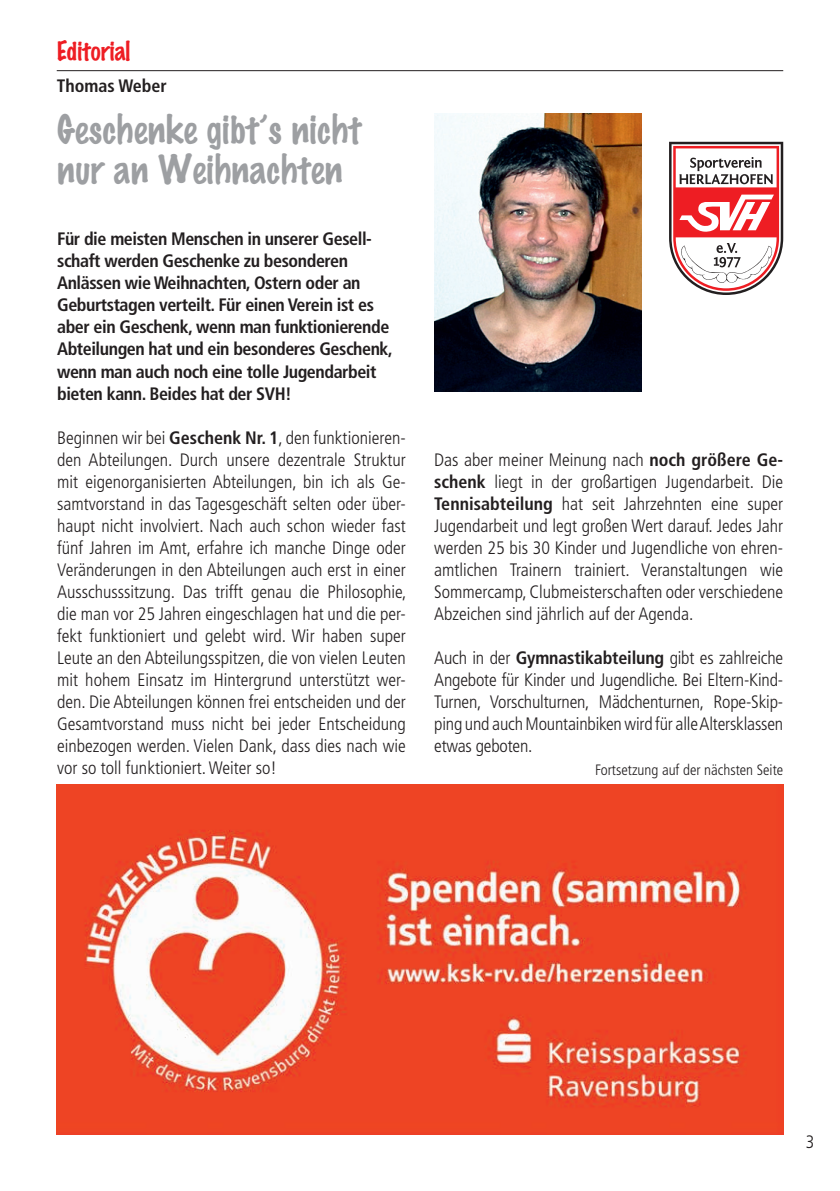
<style>
.page{position:relative;width:840px;height:1191px;background:#fff}
.page>*{position:absolute;margin:0;border:0;box-sizing:border-box;transform-origin:0 0}
.t1{font:100 36px/40px "Marker Felt";letter-spacing:.01em;color:#9d9fa2}
.t2{font:100 24px "Marker Felt";color:#ee1d23}
.t3{font:300 condensed 18px/22px "Frutiger LT Std";color:#231f20;text-align:justify}
.t4{font:700 condensed 18px/22px "Frutiger LT Std";letter-spacing:-.025em;color:#231f20}
.t5{font:700 condensed 18px "Frutiger LT Std";color:#231f20}
.t6{font:300 condensed 15px "Frutiger LT Std";color:#231f20}
.s1{font-weight:700}
</style>
<div class="page">
<img style="left:57px;top:785px;width:725px;height:349px">
<hr style="left:57px;top:70px;width:725px;height:1px;background:#231f20">
<svg style="left:669px;top:142px;width:113px;height:153px"></svg>
<img style="left:434px;top:113px;width:206px;height:279px">
<h2 class="t2" style="left:57px;top:39px;width:75px">Editorial</h2>
<p class="t5" style="left:57px;top:76px;width:111px">Thomas Weber</p>
<h1 class="t1" style="left:57px;top:111px;width:305px">Geschenke gibt’s nicht nur an Weihnachten</h1>
<p class="t4" style="left:57px;top:228px;width:337px">Für die meisten Menschen in unserer Gesell&shy;schaft werden Geschenke zu besonderen Anlässen wie Weihnachten, Ostern oder an Geburtstagen verteilt. Für einen Verein ist es aber ein Geschenk, wenn man funktionierende Abteilungen hat und ein besonderes Geschenk, wenn man auch noch eine tolle Jugendarbeit bieten kann. Beides hat der SVH!</p>
<p class="t3" style="left:57px;top:426px;width:350px">Beginnen wir bei <span class="s1">Geschenk Nr. 1</span>, den funktionieren&shy;den Abteilungen. Durch unsere dezentrale Struktur mit eigenorganisierten Abteilungen, bin ich als Ge&shy;samtvorstand in das Tagesgeschäft selten oder über&shy;haupt nicht involviert. Nach auch schon wieder fast fünf Jahren im Amt, erfahre ich manche Dinge oder Veränderungen in den Abteilungen auch erst in einer Ausschusssitzung. Das trifft genau die Philosophie, die man vor 25 Jahren eingeschlagen hat und die per&shy;fekt funktioniert und gelebt wird. Wir haben super Leute an den Abteilungsspitzen, die von vielen Leuten mit hohem Einsatz im Hintergrund unterstützt wer&shy;den. Die Abteilungen können frei entscheiden und der Gesamtvorstand muss nicht bei jeder Entscheidung einbezogen werden. Vielen Dank, dass dies nach wie vor so toll funktioniert. Weiter so!</p>
<p class="t3" style="left:434px;top:449px;width:350px">Das aber meiner Meinung nach <span class="s1">noch größere Ge&shy;schenk</span> liegt in der großartigen Jugendarbeit. Die <span class="s1">Tennisabteilung</span> hat seit Jahrzehnten eine super Jugendarbeit und legt großen Wert darauf. Jedes Jahr werden 25 bis 30 Kinder und Jugendliche von ehren&shy;amtlichen Trainern trainiert. Veranstaltungen wie Sommercamp, Clubmeisterschaften oder verschiedene Abzeichen sind jährlich auf der Agenda.</p>
<p class="t3" style="left:434px;top:647px;width:350px">Auch in der <span class="s1">Gymnastikabteilung</span> gibt es zahlreiche Angebote für Kinder und Jugendliche. Bei Eltern-Kind-Turnen, Vorschulturnen, Mädchenturnen, Rope-Skip&shy;ping und auch Mountainbiken wird für alle Altersklassen etwas geboten.</p>
<p class="t6" style="left:595px;top:761px;width:189px">Fortsetzung auf der nächsten Seite</p>
<p class="t3" style="left:805px;top:1130px;width:10px">3</p>
</div>
